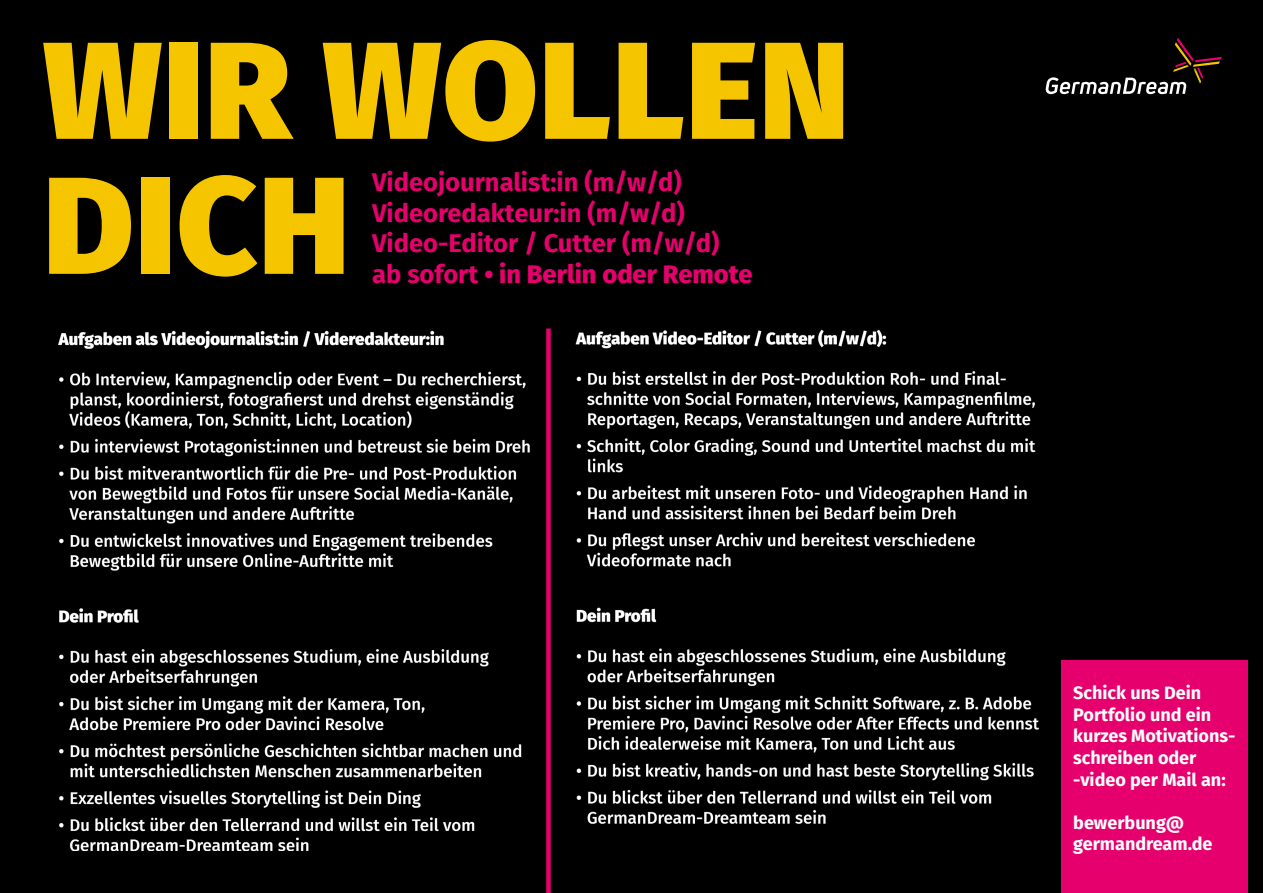
<style>
.page{position:relative;width:1263px;height:893px;background:#000}
.page>*{position:absolute;margin:0;border:0;box-sizing:border-box;transform-origin:0 0}
.t1{font:900 138px/135px "Fira Sans";letter-spacing:.01em;color:#f5c500}
.t2{font:700 25.5px/30.6px "Fira Sans";color:#e6006d}
.t3{font:700 18px/21.6px "Fira Sans";color:#fff}
.s1{font-weight:800}
</style>
<div class="page">
<svg style="left:1046px;top:38px;width:176px;height:56px"></svg>
<img style="left:58px;top:330px;width:472px;height:520px">
<img style="left:575px;top:329px;width:465px;height:495px">
<div style="left:479px;top:297px;width:82px;height:63px;background:#000"></div>
<div style="left:991px;top:297px;width:82px;height:63px;background:#000"></div>
<div style="left:546px;top:328px;width:5px;height:565px;background:#e6006d"></div>
<div style="left:1061px;top:660px;width:187px;height:233px;background:#e6006d"></div>
<h1 class="t1" style="left:43px;top:10px;width:807px">WIR WOLLEN<br>DICH</h1>
<p class="t2" style="left:372px;top:165px;width:382px">Videojournalist:in (m/w/d)<br>Videoredakteur:in (m/w/d)<br>Video-Editor / Cutter (m/w/d) ab sofort <span class="s1">• in Berlin oder Remote</span></p>
<p class="t3" style="left:1073px;top:681px;width:164px">Schick uns Dein<br>Portfolio und ein kurzes Motivations&shy;schreiben oder -video per Mail an:</p>
<p class="t3" style="left:1073px;top:810px;width:141px">bewerbung@ germandream.de</p>
</div>
